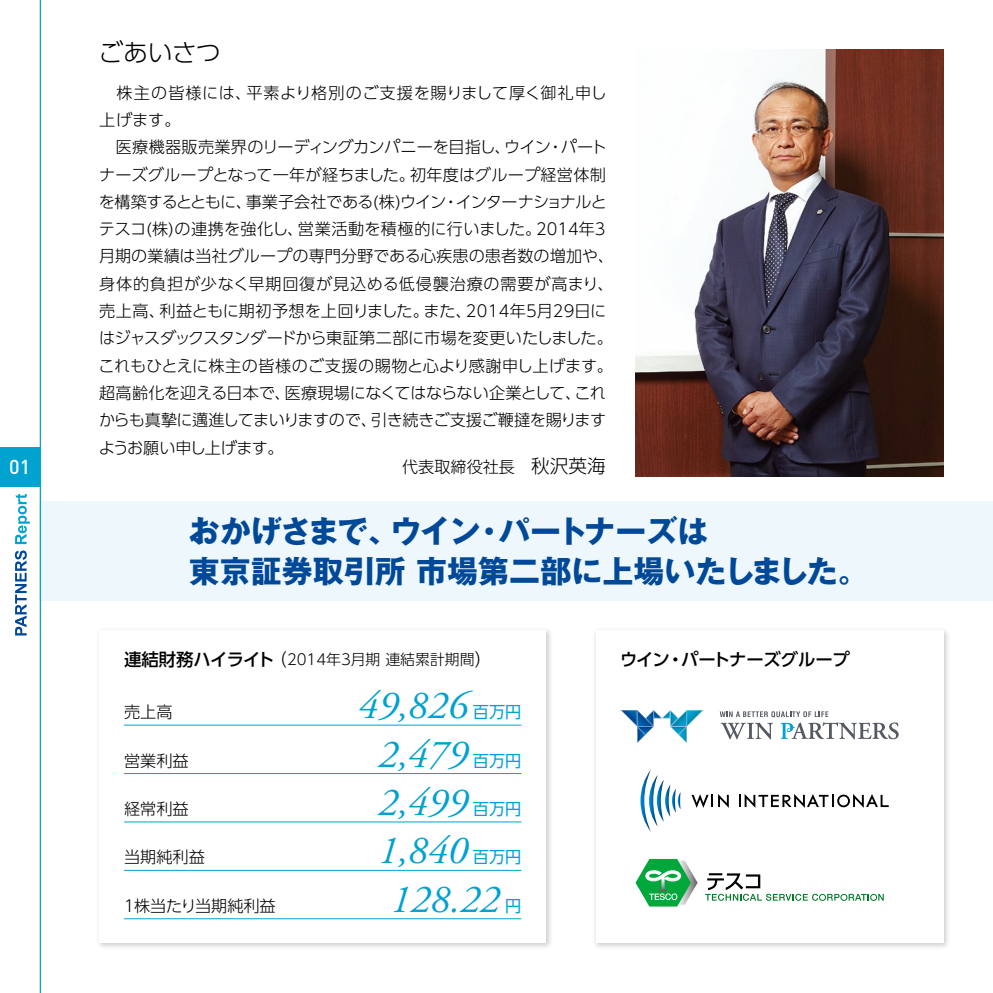
<style>
.page{position:relative;width:993px;height:993px;background:#fff}
.page>*{position:absolute;margin:0;border:0;box-sizing:border-box;transform-origin:0 0}
.t1{font:italic 39.73px "Adobe Garamond Pro";color:#00a2d0}
.t2{font:700 30.97px/39.7px "Gothic MB101 Pro";color:#004898}
.t3{font:300 24.85px "UD Shin Go Pro";letter-spacing:-.01em;color:#000}
.t4{font:500 19.78px "DIN";color:#fff}
.t5{font:500 17.32px "UD Shin Go Pro";letter-spacing:-.01em;color:#000}
.t6{font:300 16.1px/27.3px "UD Shin Go Pro";color:#000}
.t7{font:16.1px "UD Shin Go Pro";color:#00a2d0}
.t8{font:300 14.88px "UD Shin Go Pro";color:#000}
.s1{font-size:18.55px}
.s2{font-weight:500;font-size:17.32px}
.s3{font-size:17.32px}
</style>
<div class="page">
<div style="left:592px;top:626px;width:357px;height:323px;background:#000;opacity:.2"></div>
<div style="left:595px;top:630px;width:348px;height:313px;background:#fff"></div>
<div style="left:95px;top:626px;width:458px;height:323px;background:#000;opacity:.2"></div>
<div style="left:99px;top:630px;width:447px;height:313px;background:#fff"></div>
<div style="left:40px;top:501px;width:952px;height:99px;background:#eef7fb"></div>
<div style="left:0;top:446px;width:40px;height:40px;background:#00a2d0"></div>
<svg style="left:15px;top:493px;width:15px;height:51px"></svg>
<svg style="left:15px;top:550px;width:12px;height:85px"></svg>
<hr style="left:40px;top:0;width:1px;height:992px;background:#00a2d0">
<img style="left:635px;top:50px;width:308px;height:426px">
<hr style="left:124px;top:724px;width:397px;height:1px;background:#00a2d0">
<hr style="left:124px;top:773px;width:397px;height:1px;background:#00a2d0">
<hr style="left:124px;top:821px;width:397px;height:1px;background:#00a2d0">
<hr style="left:124px;top:869px;width:397px;height:1px;background:#00a2d0">
<hr style="left:124px;top:918px;width:397px;height:1px;background:#00a2d0">
<svg style="left:640px;top:770px;width:40px;height:61px"></svg>
<svg style="left:691px;top:794px;width:37px;height:13px"></svg>
<svg style="left:739px;top:794px;width:149px;height:13px"></svg>
<svg style="left:635px;top:858px;width:62px;height:48px"></svg>
<svg style="left:705px;top:873px;width:178px;height:27px"></svg>
<svg style="left:620px;top:710px;width:83px;height:32px"></svg>
<svg style="left:719px;top:711px;width:179px;height:28px"></svg>
<p class="t4" style="left:9px;top:454px;width:23px">01</p>
<h3 class="t3" style="left:98px;top:32px;width:124px">ごあいさつ</h3>
<p class="t6" style="left:98px;top:78px;width:517px">　株主の皆様には、平素より格別のご支援を賜りまして厚く御礼申し上げます。<br>　医療機器販売業界のリーディングカンパニーを目指し、ウイン・パートナーズグループとなって一年が経ちました。初年度はグループ経営体制を構築するとともに、事業子会社である(株)ウイン・インターナショナルとテスコ(株)の連携を強化し、営業活動を積極的に行いました。2014年3月期の業績は当社グループの専門分野である心疾患の患者数の増加や、身体的負担が少なく早期回復が見込める低侵襲治療の需要が高まり、売上高、利益ともに期初予想を上回りました。また、2014年５月29日にはジャスダックスタンダードから東証第二部に市場を変更いたしました。これもひとえに株主の皆様のご支援の賜物と心より感謝申し上げます。超高齢化を迎える日本で、医療現場になくてはならない企業として、これからも真摯に邁進してまいりますので、引き続きご支援ご鞭撻を賜りますようお願い申し上げます。</p>
<p class="t6" style="left:402px;top:453px;width:205px">代表取締役社長　<span class="s1">秋沢英海</span></p>
<h2 class="t2" style="left:189px;top:507px;width:681px">おかげさまで、ウイン・パートナーズは<br>東京証券取引所 市場第二部に上場いたしました。</h2>
<p class="t8" style="left:124px;top:647px;width:369px"><span class="s2">連結財務ハイライト</span> <span class="s3">（</span>2014年3月期 連結累計期間<span class="s3">）</span></p>
<p class="t5" style="left:619px;top:644px;width:231px">ウイン・パートナーズグループ</p>
<p class="t6" style="left:124px;top:697px;width:50px">売上高</p>
<h1 class="t1" style="left:358px;top:681px;width:111px">49,826</h1>
<p class="t7" style="left:473px;top:698px;width:50px">百万円</p>
<p class="t6" style="left:124px;top:746px;width:66px">営業利益</p>
<h1 class="t1" style="left:378px;top:729px;width:91px">2,479</h1>
<p class="t7" style="left:473px;top:747px;width:50px">百万円</p>
<p class="t6" style="left:124px;top:794px;width:66px">経常利益</p>
<h1 class="t1" style="left:378px;top:778px;width:91px">2,499</h1>
<p class="t7" style="left:473px;top:795px;width:50px">百万円</p>
<p class="t6" style="left:124px;top:842px;width:82px">当期純利益</p>
<h1 class="t1" style="left:378px;top:826px;width:91px">1,840</h1>
<p class="t7" style="left:473px;top:843px;width:50px">百万円</p>
<p class="t6" style="left:121px;top:891px;width:156px">１株当たり当期純利益</p>
<h1 class="t1" style="left:390px;top:875px;width:111px">128.22</h1>
<p class="t7" style="left:505px;top:892px;width:18px">円</p>
</div>
